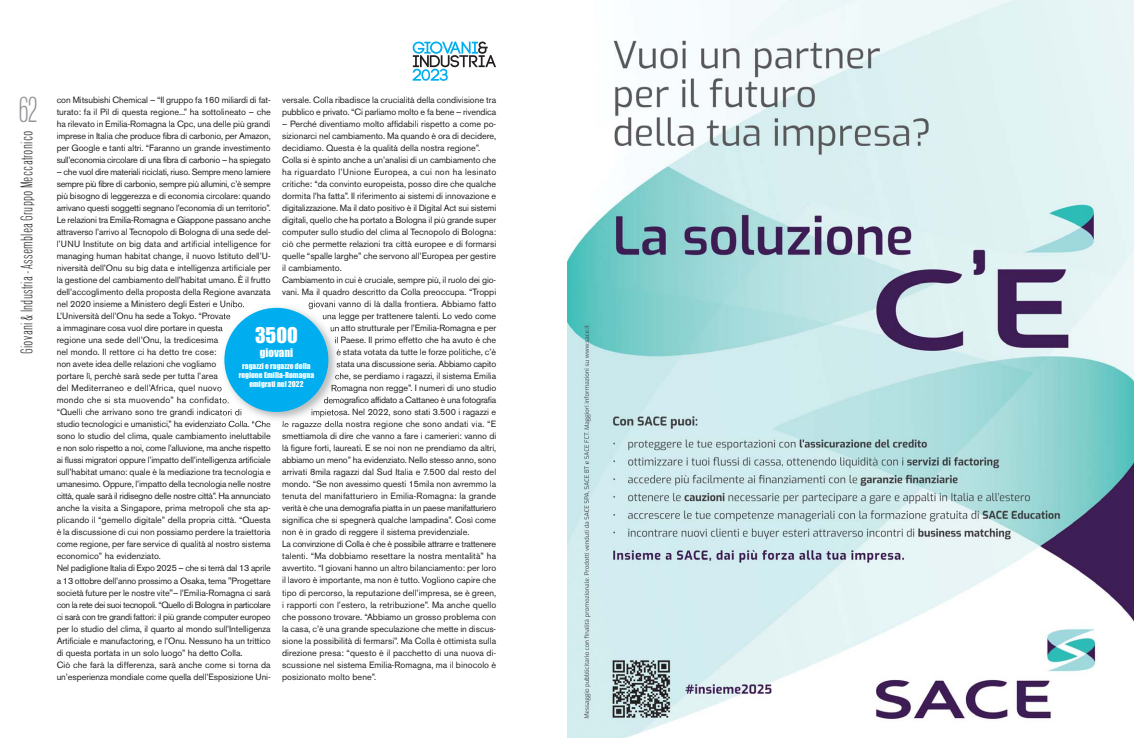
<style>
.page{position:relative;width:1134px;height:738px;background:#fff}
.page>*{position:absolute;margin:0;border:0;box-sizing:border-box;transform-origin:0 0}
.t1{font:300 condensed 30px "OPTI Venus";color:#939598}
.t2{font:20px "Impact";color:#fff}
.t3{font:300 condensed 14px "OPTI Venus";letter-spacing:.02em;color:#231f20}
.t4{font:11px "Impact";color:#fff}
.t5{font:9px/12px "Akzidenz Grotesk BE";letter-spacing:-.005em;color:#231f20}
.t6{font:9px "Akzidenz Grotesk BE";letter-spacing:-.025em;color:#231f20}
.t7{font:9px "Akzidenz Grotesk BE";letter-spacing:.015em;color:#231f20}
.t8{font:9px "Akzidenz Grotesk BE";letter-spacing:.025em;color:#231f20}
.t9{font:7.5px/9px "Impact";color:#fff;text-align:center}
</style>
<div class="page">
<svg style="left:413px;top:41px;width:83px;height:40px"></svg>
<img style="left:220px;top:303px;width:111px;height:121px">
<img style="left:309px;top:303px;width:32px;height:6px">
<img style="left:323px;top:312px;width:18px;height:8px">
<svg style="left:331px;top:326px;width:10px;height:66px"></svg>
<img style="left:324px;top:396px;width:17px;height:9px">
<img style="left:312px;top:408px;width:29px;height:9px">
<img style="left:283px;top:420px;width:58px;height:4px">
<div style="left:224px;top:307px;width:104px;height:104px;background:#00aeef;border-radius:50%"></div>
<img style="left:567px;top:0;width:567px;height:737px">
<h1 class="t1" style="left:18px;top:97px;width:22px">62</h1>
<h3 class="t3" style="left:21px;top:353px;width:225px;rotate:-90deg">Giovani &amp; Industria - Assemblea Gruppo Meccatronico</h3>
<p class="t5" style="left:282px;top:95px;width:216px">versale. Colla ribadisce la crucialità della condivisione tra pubblico e privato. “Ci parliamo molto e fa bene – rivendica</p>
<p class="t5" style="left:282px;top:119px;width:216px">– Perché diventiamo molto affidabili rispetto a come po-</p>
<p class="t5" style="left:282px;top:131px;width:216px">sizionarci nel cambiamento. Ma quando è ora di decidere,</p>
<p class="t5" style="left:282px;top:143px;width:200px">decidiamo. Questa è la qualità della nostra regione”.</p>
<p class="t5" style="left:282px;top:155px;width:216px">Colla si è spinto anche a un’analisi di un cambiamento che</p>
<p class="t8" style="left:282px;top:168px;width:216px">ha riguardato l’Unione Europea, a cui non ha lesinato</p>
<p class="t5" style="left:282px;top:179px;width:216px">critiche: “da convinto europeista, posso dire che qualche</p>
<p class="t5" style="left:282px;top:191px;width:215px">dormita l’ha fatta”. Il riferimento ai sistemi di innovazione e</p>
<p class="t5" style="left:282px;top:203px;width:215px">digitalizzazione. Ma il dato positivo è il Digital Act sui sistemi</p>
<p class="t5" style="left:282px;top:215px;width:215px">digitali, quello che ha portato a Bologna il più grande super</p>
<p class="t5" style="left:282px;top:227px;width:216px">computer sullo studio del clima al Tecnopolo di Bologna:</p>
<p class="t5" style="left:282px;top:239px;width:216px">ciò che permette relazioni tra città europee e di formarsi</p>
<p class="t5" style="left:282px;top:251px;width:216px">quelle “spalle larghe” che servono all’Europea per gestire</p>
<p class="t5" style="left:282px;top:263px;width:61px">il cambiamento.</p>
<p class="t5" style="left:282px;top:275px;width:215px">Cambiamento in cui è cruciale, sempre più, il ruolo dei gio-</p>
<p class="t5" style="left:282px;top:287px;width:216px">vani. Ma il quadro descritto da Colla preoccupa. “Troppi</p>
<p class="t5" style="left:308px;top:299px;width:189px">giovani vanno di là dalla frontiera. Abbiamo fatto</p>
<p class="t5" style="left:322px;top:311px;width:175px">una legge per trattenere talenti. Lo vedo come</p>
<p class="t5" style="left:330px;top:323px;width:168px">un atto strutturale per l’Emilia-Romagna e per</p>
<p class="t5" style="left:334px;top:335px;width:163px">il Paese. Il primo effetto che ha avuto è che</p>
<p class="t5" style="left:336px;top:347px;width:161px">è stata votata da tutte le forze politiche, c’è</p>
<p class="t5" style="left:336px;top:359px;width:161px">stata una discussione seria. Abbiamo capito</p>
<p class="t5" style="left:335px;top:371px;width:163px">che, se perdiamo i ragazzi, il sistema Emilia</p>
<p class="t5" style="left:331px;top:383px;width:167px">Romagna non regge”. I numeri di uno studio</p>
<p class="t6" style="left:324px;top:396px;width:174px">demografico affidato a Cattaneo è una fotografia</p>
<p class="t5" style="left:311px;top:407px;width:187px">impietosa. Nel 2022, sono stati 3.500 i ragazzi e</p>
<p class="t7" style="left:282px;top:420px;width:216px">le ragazze della nostra regione che sono andati via. “E</p>
<p class="t5" style="left:282px;top:431px;width:216px">smettiamola di dire che vanno a fare i camerieri: vanno di</p>
<p class="t5" style="left:282px;top:443px;width:216px">là figure forti, laureati. E se noi non ne prendiamo da altri,</p>
<p class="t5" style="left:282px;top:455px;width:216px">abbiamo un meno” ha evidenziato. Nello stesso anno, sono</p>
<p class="t5" style="left:282px;top:467px;width:216px">arrivati 8mila ragazzi dal Sud Italia e 7.500 dal resto del</p>
<p class="t5" style="left:282px;top:479px;width:216px">mondo. “Se non avessimo questi 15mila non avremmo la</p>
<p class="t7" style="left:282px;top:492px;width:216px">tenuta del manifatturiero in Emilia-Romagna: la grande</p>
<p class="t6" style="left:282px;top:504px;width:216px">verità è che una demografia piatta in un paese manifatturiero</p>
<p class="t5" style="left:282px;top:515px;width:216px">significa che si spegnerà qualche lampadina”. Così come</p>
<p class="t5" style="left:282px;top:527px;width:189px">non è in grado di reggere il sistema previdenziale.</p>
<p class="t6" style="left:282px;top:540px;width:216px">La convinzione di Colla è che è possibile attrarre e trattenere</p>
<p class="t5" style="left:282px;top:551px;width:215px">talenti. “Ma dobbiamo resettare la nostra mentalità” ha</p>
<p class="t5" style="left:282px;top:563px;width:215px">avvertito. “I giovani hanno un altro bilanciamento: per loro</p>
<p class="t5" style="left:282px;top:575px;width:216px">il lavoro è importante, ma non è tutto. Vogliono capire che</p>
<p class="t5" style="left:282px;top:587px;width:216px">tipo di percorso, la reputazione dell’impresa, se è green,</p>
<p class="t5" style="left:282px;top:599px;width:216px">i rapporti con l’estero, la retribuzione”. Ma anche quello</p>
<p class="t5" style="left:282px;top:611px;width:216px">che possono trovare. “Abbiamo un grosso problema con</p>
<p class="t5" style="left:282px;top:623px;width:216px">la casa, c’è una grande speculazione che mette in discus-</p>
<p class="t5" style="left:282px;top:635px;width:216px">sione la possibilità di fermarsi”. Ma Colla è ottimista sulla</p>
<p class="t5" style="left:282px;top:647px;width:216px">direzione presa: “questo è il pacchetto di una nuova di-</p>
<p class="t5" style="left:282px;top:659px;width:216px">scussione nel sistema Emilia-Romagna, ma il binocolo è</p>
<p class="t5" style="left:282px;top:671px;width:96px">posizionato molto bene”.</p>
<p class="t5" style="left:57px;top:95px;width:216px;text-align:justify">con Mitsubishi Chemical – “Il gruppo fa 160 miliardi di fat&shy;turato: fa il Pil di questa regione...” ha sottolineato – che ha rilevato in Emilia-Romagna la Cpc, una delle più grandi imprese in Italia che produce fibra di carbonio, per Amazon, per Google e tanti altri. “Faranno un grande investimento sull’economia circolare di una fibra di carbonio – ha spiegato</p>
<p class="t5" style="left:57px;top:167px;width:216px">– che vuol dire materiali riciclati, riuso. Sempre meno lamiere sempre più fibre di carbonio, sempre più allumini, c’è sempre più bisogno di leggerezza e di economia circolare: quando arrivano questi soggetti segnano l’economia di un territorio”.<br>Le relazioni tra Emilia-Romagna e Giappone passano anche attraverso l’arrivo al Tecnopolo di Bologna di una sede del&shy;l’UNU Institute on big data and artificial intelligence for managing human habitat change, il nuovo Istituto dell’U&shy;niversità dell’Onu su big data e intelligenza artificiale per la gestione del cambiamento dell’habitat umano. È il frutto dell’accoglimento della proposta della Regione avanzata nel 2020 insieme a Ministero degli Esteri e Unibo.<br>L’Università dell’Onu ha sede a Tokyo. “Provate<br>a immaginare cosa vuol dire portare in questa<br>regione una sede dell’Onu, la tredicesima<br>nel mondo. Il rettore ci ha detto tre cose:<br>non avete idea delle relazioni che vogliamo<br>portare lì, perchè sarà sede per tutta l’area<br>del Mediterraneo e dell’Africa, quel nuovo<br>mondo che si sta muovendo” ha confidato.<br>“Quelli che arrivano sono tre grandi indicatori di<br>studio tecnologici e umanistici,” ha evidenziato Colla. “Che sono lo studio del clima, quale cambiamento ineluttabile e non solo rispetto a noi, come l’alluvione, ma anche rispetto ai flussi migratori oppure l’impatto dell’intelligenza artificiale sull’habitat umano: quale è la mediazione tra tecnologia e umanesimo. Oppure, l’impatto della tecnologia nelle nostre città, quale sarà il ridisegno delle nostre città”. Ha annunciato anche la visita a Singapore, prima metropoli che sta ap&shy;plicando il “gemello digitale” della propria città. “Questa è la discussione di cui non possiamo perdere la traiettoria come regione, per fare service di qualità al nostro sistema economico” ha evidenziato.<br>Nel padiglione Italia di Expo 2025 – che si terrà dal 13 aprile a 13 ottobre dell’anno prossimo a Osaka, tema "Progettare società future per le nostre vite"– l’Emilia-Romagna ci sarà con la rete dei suoi tecnopoli. “Quello di Bologna in particolare ci sarà con tre grandi fattori: il più grande computer europeo per lo studio del clima, il quarto al mondo sull’Intelligenza Artificiale e manufactoring, e l’Onu. Nessuno ha un trittico di questa portata in un solo luogo” ha detto Colla.<br>Ciò che farà la differenza, sarà anche come si torna da un’esperienza mondiale come quella dell’Esposizione Uni-</p>
<h2 class="t2" style="left:255px;top:327px;width:44px">3500</h2>
<p class="t4" style="left:260px;top:348px;width:35px">giovani</p>
<p class="t9" style="left:239px;top:362px;width:77px">ragazzi e ragazze della regione Emilia-Romagna emigrati nel 2022</p>
</div>
